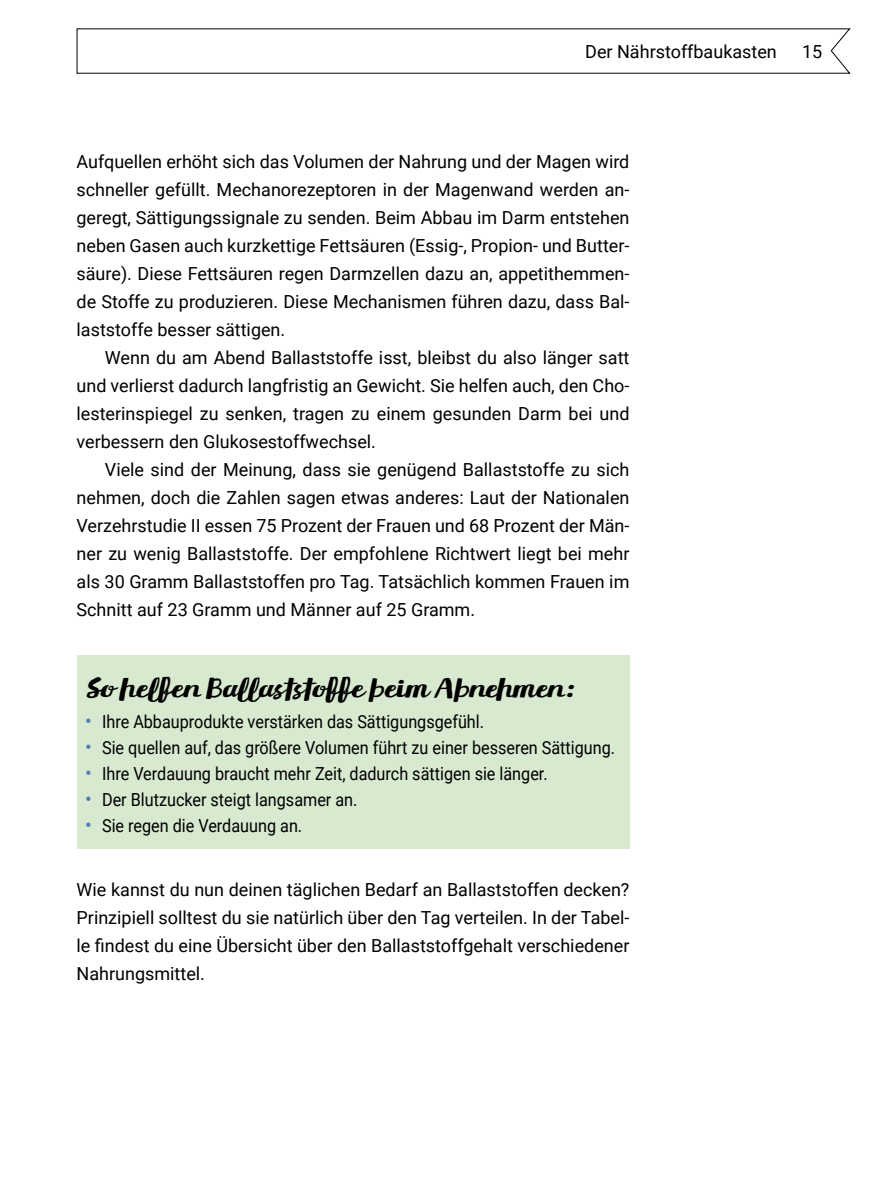
<style>
.page{position:relative;width:879px;height:1191px;background:#fff}
.page>*{position:absolute;margin:0;border:0;box-sizing:border-box;transform-origin:0 0}
.t1{font:italic 32px "Meltow Brush";color:#000}
.t2{font:18px/28px "Roboto";color:#000;text-align:justify}
.t3{font:18px "Roboto";color:#000;scale:.9 1}
.s1{font-size:20px;color:#5378af}
</style>
<div class="page">
<svg style="left:76px;top:28px;width:775px;height:46px"></svg>
<div style="left:77px;top:655px;width:552px;height:194px;background:#d7e9cf"></div>
<p class="t2" style="left:585px;top:37px;width:193px">Der Nährstoffbaukasten</p>
<p class="t2" style="left:802px;top:37px;width:22px">15</p>
<p class="t2" style="left:77px;top:147px;width:554px">Aufquellen erhöht sich das Volumen der Nahrung und der Magen wird schneller gefüllt. Mechanorezeptoren in der Magenwand werden an&shy;geregt, Sättigungssignale zu senden. Beim Abbau im Darm entstehen neben Gasen auch kurzkettige Fettsäuren (Essig-, Propion- und Butter&shy;säure). Diese Fettsäuren regen Darmzellen dazu an, appetithemmen&shy;de Stoffe zu produzieren. Diese Mechanismen führen dazu, dass Bal&shy;laststoffe besser sättigen.</p>
<p class="t2" style="left:77px;top:343px;width:554px;text-indent:28px">Wenn du am Abend Ballaststoffe isst, bleibst du also länger satt und verlierst dadurch langfristig an Gewicht. Sie helfen auch, den Cho&shy;lesterinspiegel zu senken, tragen zu einem gesunden Darm bei und verbessern den Glukosestoffwechsel.</p>
<p class="t2" style="left:77px;top:455px;width:554px;text-indent:28px">Viele sind der Meinung, dass sie genügend Ballaststoffe zu sich nehmen, doch die Zahlen sagen etwas anderes: Laut der Nationalen Verzehrstudie II essen 75 Prozent der Frauen und 68 Prozent der Män&shy;ner zu wenig Ballaststoffe. Der empfohlene Richtwert liegt bei mehr als 30 Gramm Ballaststoffen pro Tag. Tatsächlich kommen Frauen im Schnitt auf 23 Gramm und Männer auf 25 Gramm.</p>
<h1 class="t1" style="left:85px;top:668px;width:499px">So helfen Ballaststoffe beim Abnehmen:</h1>
<p class="t3" style="left:85px;top:709px;width:445px"><span class="s1">•</span> Ihre Abbauprodukte verstärken das Sättigungsgefühl.</p>
<p class="t3" style="left:85px;top:735px;width:590px"><span class="s1">•</span> Sie quellen auf, das größere Volumen führt zu einer besseren Sättigung.</p>
<p class="t3" style="left:85px;top:761px;width:515px"><span class="s1">•</span> Ihre Verdauung braucht mehr Zeit, dadurch sättigen sie länger.</p>
<p class="t3" style="left:85px;top:787px;width:304px"><span class="s1">•</span> Der Blutzucker steigt langsamer an.</p>
<p class="t3" style="left:85px;top:813px;width:243px"><span class="s1">•</span> Sie regen die Verdauung an.</p>
<p class="t2" style="left:77px;top:875px;width:554px">Wie kannst du nun deinen täglichen Bedarf an Ballaststoffen decken?<br>Prinzipiell solltest du sie natürlich über den Tag verteilen. In der Tabel&shy;le findest du eine Übersicht über den Ballaststoffgehalt verschiedener Nahrungsmittel.</p>
</div>
